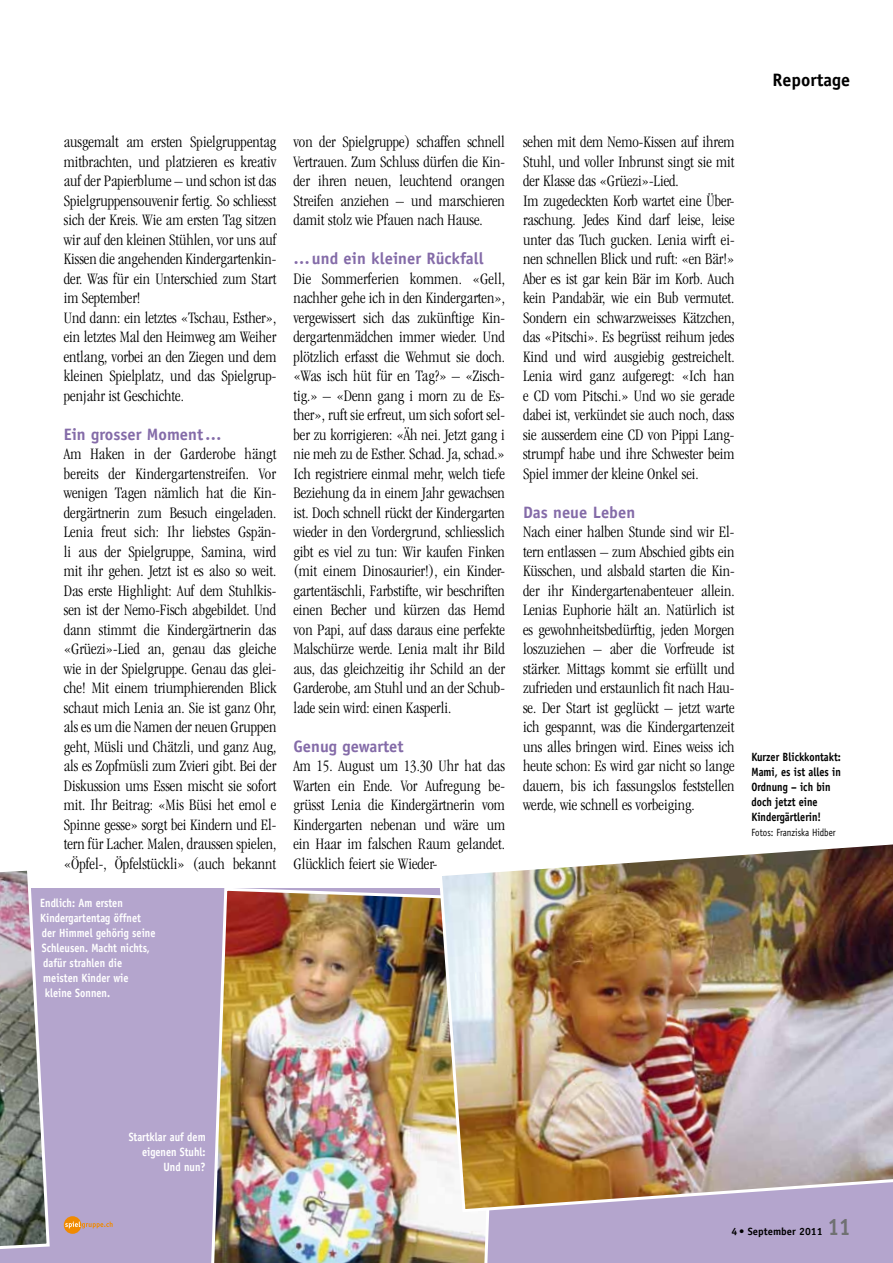
<style>
.page{position:relative;width:893px;height:1263px;background:#fff}
.page>*{position:absolute;margin:0;border:0;box-sizing:border-box;transform-origin:0 0}
.t1{font:700 24px "Officina Sans";color:#707172;scale:.85 1}
.t2{font:700 18px "Officina Sans";color:#000}
.t3{font:300 condensed 16.5px/19.5px "Garamond";color:#000;text-align:justify}
.t4{font:700 16.5px "Officina Sans";color:#846ba8}
.t5{font:700 12px/15px "Officina Sans";color:#fff;text-align:right;scale:.85 1}
.t6{font:700 12px/15px "Officina Sans";color:#000;scale:.85 1}
.t7{font:10.5px "Officina Sans";color:#000;scale:.85 1}
.t8{font:700 10.5px "Officina Sans";color:#000}
</style>
<div class="page">
<div style="left:0;top:888px;width:893px;height:375px;background:#b4a5cd"></div>
<img style="left:211px;top:888px;width:278px;height:375px">
<div style="left:64px;top:1216px;width:17px;height:18px;background:#f08a00;border-radius:50%"></div>
<svg style="left:65px;top:1221px;width:48px;height:7px"></svg>
<img style="left:437px;top:844px;width:456px;height:370px">
<svg style="left:0;top:870px;width:50px;height:379px"></svg>
<p class="t2" style="left:772px;top:69px;width:79px">Reportage</p>
<p class="t3" style="left:64px;top:132px;width:214px;text-align:left">ausgemalt am ersten Spielgruppentag mitbrachten, und platzieren es kreativ auf der Papierblume – und schon ist das Spielgruppensouvenir fertig. So schliesst sich der Kreis. Wie am ersten Tag sitzen wir auf den kleinen Stühlen, vor uns auf Kissen die angehenden Kindergartenkin&shy;der. Was für ein Unterschied zum Start im September!<br>Und dann: ein letztes «Tschau, Esther», ein letztes Mal den Heimweg am Weiher entlang, vorbei an den Ziegen und dem kleinen Spielplatz, und das Spielgrup&shy;penjahr ist Geschichte.</p>
<p class="t4" style="left:64px;top:424px;width:159px">Ein grosser Moment…</p>
<p class="t3" style="left:64px;top:444px;width:214px">Am Haken in der Garderobe hängt bereits der Kindergartenstreifen. Vor wenigen Tagen nämlich hat die Kin&shy;dergärtnerin zum Besuch eingeladen.<br>Lenia freut sich: Ihr liebstes Gspän&shy;li aus der Spielgruppe, Samina, wird mit ihr gehen. Jetzt ist es also so weit.<br>Das erste Highlight: Auf dem Stuhlkis&shy;sen ist der Nemo-Fisch abgebildet. Und dann stimmt die Kindergärtnerin das «Grüezi»-Lied an, genau das gleiche wie in der Spielgruppe. Genau das glei&shy;che! Mit einem triumphierenden Blick schaut mich Lenia an. Sie ist ganz Ohr, als es um die Namen der neuen Gruppen geht, Müsli und Chätzli, und ganz Aug, als es Zopfmüsli zum Zvieri gibt. Bei der Diskussion ums Essen mischt sie sofort mit. Ihr Beitrag: «Mis Büsi het emol e Spinne gesse» sorgt bei Kindern und El&shy;tern für Lacher. Malen, draussen spielen, «Öpfel-, Öpfelstückli» (auch bekannt</p>
<p class="t5" style="left:40px;top:896px;width:99px">Endlich: Am ersten</p>
<p class="t5" style="left:40px;top:911px;width:120px">Kindergartentag öffnet</p>
<p class="t5" style="left:42px;top:926px;width:135px">der Himmel gehörig seine</p>
<p class="t5" style="left:42px;top:941px;width:129px">Schleusen. Macht nichts,</p>
<p class="t5" style="left:43px;top:956px;width:94px">dafür strahlen die</p>
<p class="t5" style="left:43px;top:971px;width:102px">meisten Kinder wie</p>
<p class="t5" style="left:45px;top:986px;width:78px">kleine Sonnen.</p>
<p class="t3" style="left:293px;top:132px;width:213px">von der Spielgruppe) schaffen schnell Vertrauen. Zum Schluss dürfen die Kin&shy;der ihren neuen, leuchtend orangen Streifen anziehen – und marschieren damit stolz wie Pfauen nach Hause.</p>
<p class="t4" style="left:293px;top:248px;width:192px">…und ein kleiner Rückfall</p>
<p class="t3" style="left:293px;top:269px;width:213px">Die Sommerferien kommen. «Gell, nachher gehe ich in den Kindergarten», vergewissert sich das zukünftige Kin&shy;dergartenmädchen immer wieder. Und plötzlich erfasst die Wehmut sie doch. «Was isch hüt für en Tag?» – «Zisch&shy;tig.» – «Denn gang i morn zu de Es&shy;ther», ruft sie erfreut, um sich sofort sel&shy;ber zu korrigieren: «Äh nei. Jetzt gang i nie meh zu de Esther. Schad. Ja, schad.» Ich registriere einmal mehr, welch tiefe Beziehung da in einem Jahr gewachsen ist. Doch schnell rückt der Kindergarten wieder in den Vordergrund, schliesslich gibt es viel zu tun: Wir kaufen Finken (mit einem Dinosaurier!), ein Kinder&shy;gartentäschli, Farbstifte, wir beschriften einen Becher und kürzen das Hemd von Papi, auf dass daraus eine perfekte Malschürze werde. Lenia malt ihr Bild aus, das gleichzeitig ihr Schild an der Garderobe, am Stuhl und an der Schub&shy;lade sein wird: einen Kasperli.</p>
<p class="t4" style="left:293px;top:736px;width:112px">Genug gewartet</p>
<p class="t3" style="left:293px;top:756px;width:213px">Am 15. August um 13.30 Uhr hat das Warten ein Ende. Vor Aufregung be&shy;grüsst Lenia die Kindergärtnerin vom Kindergarten nebenan und wäre um ein Haar im falschen Raum gelandet.<br>Glücklich feiert sie Wieder-</p>
<p class="t3" style="left:523px;top:132px;width:213px;text-align:left">sehen mit dem Nemo-Kissen auf ihrem Stuhl, und voller Inbrunst singt sie mit der Klasse das «Grüezi»-Lied.<br>Im zugedeckten Korb wartet eine Über&shy;raschung. Jedes Kind darf leise, leise unter das Tuch gucken. Lenia wirft ei&shy;nen schnellen Blick und ruft: «en Bär!» Aber es ist gar kein Bär im Korb. Auch kein Pandabär, wie ein Bub vermutet.<br>Sondern ein schwarzweisses Kätzchen, das «Pitschi». Es begrüsst reihum jedes Kind und wird ausgiebig gestreichelt.<br>Lenia wird ganz aufgeregt: «Ich han e CD vom Pitschi.» Und wo sie gerade dabei ist, verkündet sie auch noch, dass sie ausserdem eine CD von Pippi Lang&shy;strumpf habe und ihre Schwester beim Spiel immer der kleine Onkel sei.</p>
<p class="t4" style="left:523px;top:502px;width:114px">Das neue Leben</p>
<p class="t3" style="left:523px;top:522px;width:213px">Nach einer halben Stunde sind wir El&shy;tern entlassen – zum Abschied gibts ein Küsschen, und alsbald starten die Kin&shy;der ihr Kindergartenabenteuer allein.<br>Lenias Euphorie hält an. Natürlich ist es gewohnheitsbedürftig, jeden Morgen loszuziehen – aber die Vorfreude ist stärker. Mittags kommt sie erfüllt und zufrieden und erstaunlich fit nach Hau&shy;se. Der Start ist geglückt – jetzt warte ich gespannt, was die Kindergartenzeit uns alles bringen wird. Eines weiss ich heute schon: Es wird gar nicht so lange dauern, bis ich fassungslos feststellen werde, wie schnell es vorbeiging.</p>
<p class="t6" style="left:751px;top:749px;width:107px">Kurzer Blickkontakt:<br>Mami, es ist alles in<br>Ordnung – ich bin doch jetzt eine<br>Kindergärtlerin!</p>
<p class="t7" style="left:751px;top:826px;width:101px">Fotos: Franziska Hidber</p>
<p class="t5" style="left:129px;top:1129px;width:92px">Startklar auf dem eigenen Stuhl:<br>Und nun?</p>
<p class="t8" style="left:731px;top:1225px;width:93px">4 • September 2011</p>
<h1 class="t1" style="left:828px;top:1212px;width:28px">11</h1>
</div>
